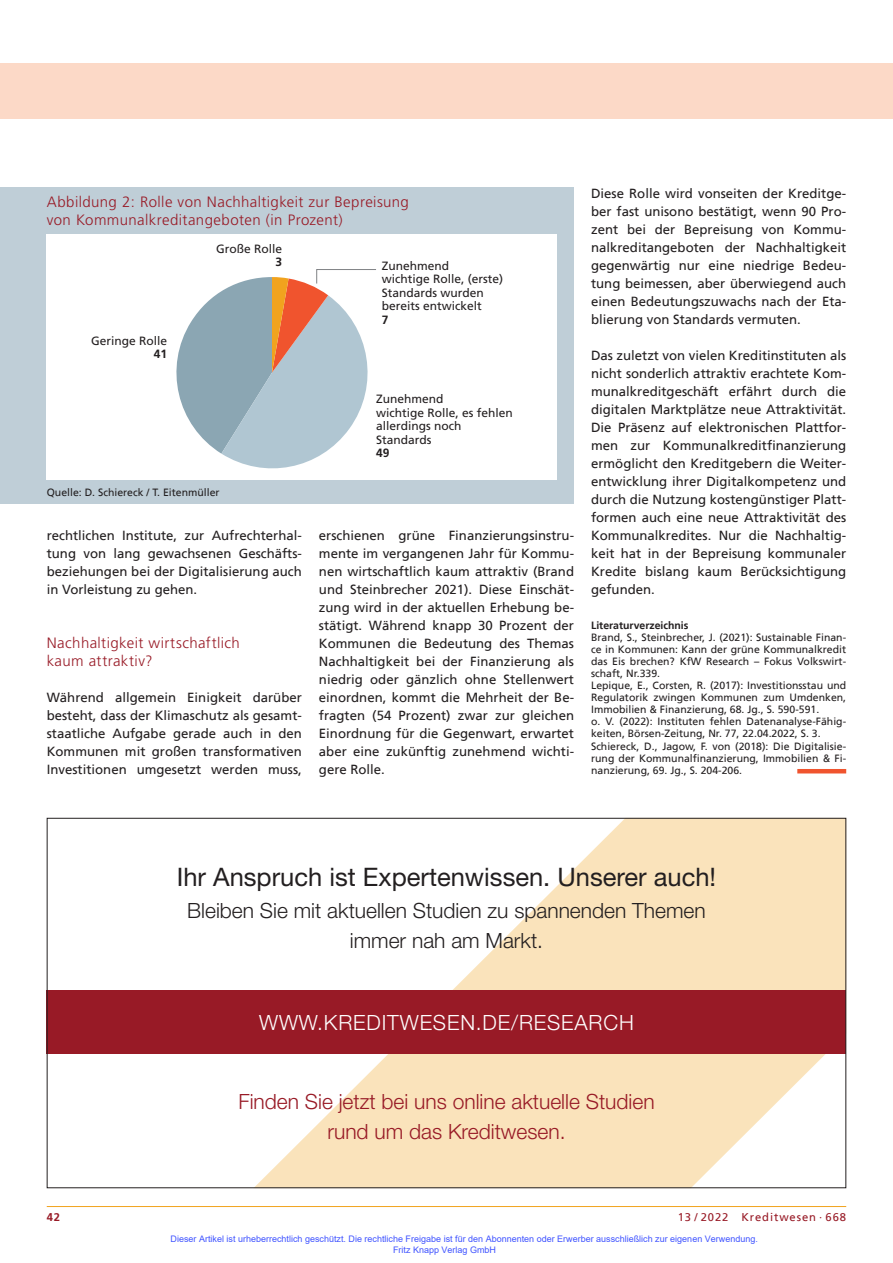
<style>
.page{position:relative;width:893px;height:1263px;background:#fff}
.page>*{position:absolute;margin:0;border:0;box-sizing:border-box;transform-origin:0 0}
.t1{font:25.5px "Helvetica Neue";color:#231f20}
.t2{font:300 21px/30px "Helvetica Neue";color:#231f20;text-align:center}
.t3{font:300 21px/30px "Helvetica Neue";color:#981a26;text-align:center}
.t4{font:300 21px "Helvetica Neue";letter-spacing:.04em;color:#fff}
.t5{font:300 15px/18px "Frutiger";letter-spacing:.025em;color:#981a26}
.t6{font:13.2px/18px "Frutiger";color:#231f20;text-align:justify}
.t7{font:12px/13.5px "Frutiger";color:#231f20}
.t8{font:700 12px "Frutiger";color:#231f20}
.t9{font:11.25px "Frutiger";letter-spacing:.08em;color:#981a26}
.t10{font:700 11.25px "Frutiger";color:#981a26}
.t11{font:10.5px/12px "Frutiger";color:#231f20}
.t12{font:700 10.5px "Frutiger";color:#231f20}
.t13{font:9px/10.8px "Arial";color:#4054ff}
</style>
<div class="page">
<hr style="left:47px;top:1206px;width:799px;height:1px;background:#f1a31e">
<div style="left:0;top:64px;width:893px;height:55px;background:#fcd9c7"></div>
<hr style="left:797px;top:769px;width:49px;height:4px;background:#f0542e">
<div style="left:0;top:187px;width:574px;height:317px;background:#bfced7"></div>
<div style="left:47px;top:234px;width:510px;height:245px;background:#fff"></div>
<svg style="left:176px;top:269px;width:200px;height:200px"></svg>
<svg style="left:253px;top:820px;width:591px;height:366px;fill:#fae3bb"></svg>
<div style="left:47px;top:990px;width:799px;height:63px;background:#981a26"></div>
<p class="t5" style="left:47px;top:193px;width:364px">Abbildung 2: Rolle von Nachhaltigkeit zur Bepreisung von Kommunalkreditangeboten (in Prozent)</p>
<p class="t7" style="left:216px;top:242px;width:68px">Große Rolle</p>
<p class="t8" style="left:276px;top:255px;width:8px">3</p>
<p class="t7" style="left:382px;top:258px;width:123px">Zunehmend<br>wichtige Rolle, (erste)<br>Standards wurden bereits entwickelt</p>
<p class="t8" style="left:382px;top:312px;width:8px">7</p>
<p class="t7" style="left:91px;top:334px;width:78px">Geringe Rolle</p>
<p class="t8" style="left:154px;top:347px;width:15px">41</p>
<p class="t11" style="left:47px;top:486px;width:174px">Quelle: D. Schiereck / T. Eitenmüller</p>
<p class="t6" style="left:47px;top:527px;width:257px">rechtlichen Institute, zur Aufrechterhal&shy;tung von lang gewachsenen Geschäfts&shy;beziehungen bei der Digitalisierung auch in Vorleistung zu gehen.</p>
<p class="t5" style="left:47px;top:634px;width:195px">Nachhaltigkeit wirtschaftlich kaum attraktiv?</p>
<p class="t6" style="left:47px;top:689px;width:257px">Während allgemein Einigkeit darüber besteht, dass der Klimaschutz als gesamt&shy;staatliche Aufgabe gerade auch in den Kommunen mit großen transformativen Investitionen umgesetzt werden muss,</p>
<p class="t7" style="left:376px;top:392px;width:138px">Zunehmend<br>wichtige Rolle, es fehlen allerdings noch<br>Standards</p>
<p class="t8" style="left:376px;top:446px;width:15px">49</p>
<p class="t6" style="left:319px;top:527px;width:257px">erschienen grüne Finanzierungsinstru&shy;mente im vergangenen Jahr für Kommu&shy;nen wirtschaftlich kaum attraktiv (Brand und Steinbrecher 2021). Diese Einschät&shy;zung wird in der aktuellen Erhebung be&shy;stätigt. Während knapp 30 Prozent der Kommunen die Bedeutung des Themas Nachhaltigkeit bei der Finanzierung als niedrig oder gänzlich ohne Stellenwert einordnen, kommt die Mehrheit der Be&shy;fragten (54 Prozent) zwar zur gleichen Einordnung für die Gegenwart, erwartet aber eine zukünftig zunehmend wichti&shy;gere Rolle.</p>
<p class="t6" style="left:591px;top:185px;width:257px">Diese Rolle wird vonseiten der Kreditge&shy;ber fast unisono bestätigt, wenn 90 Pro&shy;zent bei der Bepreisung von Kommu&shy;nalkreditangeboten der Nachhaltigkeit gegenwärtig nur eine niedrige Bedeu&shy;tung beimessen, aber überwiegend auch einen Bedeutungszuwachs nach der Eta&shy;blierung von Standards vermuten.</p>
<p class="t6" style="left:591px;top:347px;width:257px">Das zuletzt von vielen Kreditinstituten als nicht sonderlich attraktiv erachtete Kom&shy;munalkreditgeschäft erfährt durch die digitalen Marktplätze neue Attraktivität.<br>Die Präsenz auf elektronischen Plattfor&shy;men zur Kommunalkreditfinanzierung ermöglicht den Kreditgebern die Weiter&shy;entwicklung ihrer Digitalkompetenz und durch die Nutzung kostengünstiger Platt&shy;formen auch eine neue Attraktivität des Kommunalkredites. Nur die Nachhaltig&shy;keit hat in der Bepreisung kommunaler Kredite bislang kaum Berücksichtigung gefunden.</p>
<p class="t12" style="left:591px;top:621px;width:99px">Literaturverzeichnis</p>
<p class="t11" style="left:591px;top:632px;width:257px">Brand, S., Steinbrecher, J. (2021): Sustainable Finan&shy;ce in Kommunen: Kann der grüne Kommunalkredit das Eis brechen? KfW Research – Fokus Volkswirt&shy;schaft, Nr.339.<br>Lepique, E., Corsten, R. (2017): Investitionsstau und Regulatorik zwingen Kommunen zum Umdenken, Immobilien &amp; Finanzierung, 68. Jg., S. 590-591.<br>o. V. (2022): Instituten fehlen Datenanalyse-Fähig&shy;keiten, Börsen-Zeitung, Nr. 77, 22.04.2022, S. 3.<br>Schiereck, D., Jagow, F. von (2018): Die Digitalisie&shy;rung der Kommunalfinanzierung, Immobilien &amp; Fi&shy;nanzierung, 69. Jg., S. 204-206.</p>
<h1 class="t1" style="left:177px;top:861px;width:541px">Ihr Anspruch ist Expertenwissen. Unserer auch!</h1>
<h2 class="t2" style="left:187px;top:895px;width:520px">Bleiben Sie mit aktuellen Studien zu spannenden Themen immer nah am Markt.</h2>
<h2 class="t4" style="left:259px;top:1009px;width:376px">WWW.KREDITWESEN.DE/RESEARCH</h2>
<h2 class="t3" style="left:238px;top:1086px;width:418px">Finden Sie jetzt bei uns online aktuelle Studien rund um das Kreditwesen.</h2>
<p class="t10" style="left:47px;top:1211px;width:15px">42</p>
<p class="t9" style="left:678px;top:1211px;width:170px">13 / 2022 Kreditwesen · 668</p>
<p class="t13" style="left:393px;top:1233px;width:366px;text-indent:-223px">Dieser Artikel ist urheberrechtlich geschützt. Die rechtliche Freigabe ist für den Abonnenten oder Erwerber ausschließlich zur eigenen Verwendung.<br>Fritz Knapp Verlag GmbH</p>
</div>
